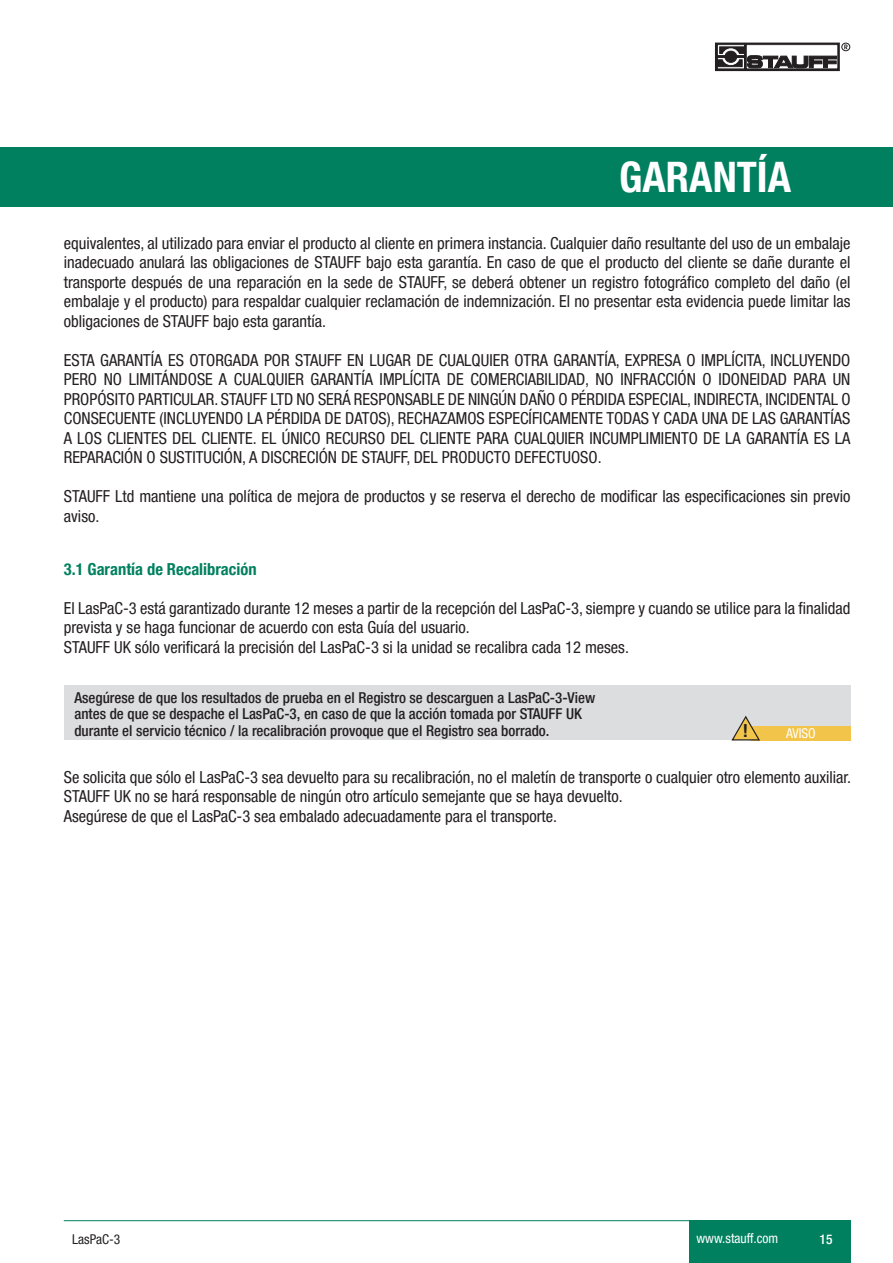
<style>
.page{position:relative;width:893px;height:1263px;background:#fff}
.page>*{position:absolute;margin:0;border:0;box-sizing:border-box;transform-origin:0 0}
.t1{font:700 condensed 42px "Helvetica Neue LTW1 G";color:#fff}
.t2{font:700 condensed 18px "Helvetica Neue LTW1 G";color:#231f20}
.t3{font:condensed 16.5px/19.5px "Helvetica Neue LTW1 G";color:#231f20}
.t4{font:700 condensed 16.5px "Helvetica Neue LTW1 G";color:#00805f}
.t5{font:500 condensed 15px/16.5px "Helvetica Neue LTW1 G";color:#231f20}
.t6{font:condensed 13.5px "Helvetica Neue LTW1 G";color:#fff}
.t7{font:condensed 13.5px "Helvetica Neue LTW1 G";color:#231f20}
.t8{font:500 condensed 13.5px "Helvetica Neue LTW1 G";color:#fff}
</style>
<div class="page">
<div style="left:689px;top:1220px;width:161px;height:43px;background:#00805f"></div>
<hr style="left:64px;top:1220px;width:786px;height:1px;background:#00805f">
<div style="left:715px;top:43px;width:124px;height:28px;border:1px solid #231f20"></div>
<svg style="left:719px;top:47px;width:23px;height:13px"></svg>
<div style="left:717px;top:45px;width:27px;height:24px;border:1px solid #231f20"></div>
<div style="left:841px;top:43px;width:9px;height:8px;border:1px solid #231f20;border-radius:50%"></div>
<svg style="left:844px;top:45px;width:4px;height:4px"></svg>
<svg style="left:720px;top:47px;width:25px;height:6px"></svg>
<svg style="left:717px;top:60px;width:25px;height:7px"></svg>
<svg style="left:723px;top:49px;width:16px;height:16px"></svg>
<div style="left:723px;top:49px;width:16px;height:16px;border:1px solid #fff;border-radius:50%"></div>
<div style="left:725px;top:51px;width:12px;height:11px;background:#231f20;border-radius:50%"></div>
<div style="left:725px;top:51px;width:12px;height:11px;border:1px solid #231f20;border-radius:50%"></div>
<hr style="left:717px;top:56px;width:29px;height:2px;background:#231f20">
<svg style="left:747px;top:55px;width:90px;height:13px"></svg>
<div style="left:0;top:147px;width:893px;height:59px;background:#00805f"></div>
<div style="left:64px;top:685px;width:786px;height:54px;background:#dcdddf"></div>
<div style="left:751px;top:726px;width:99px;height:14px;background:#f2c44a"></div>
<svg style="left:730px;top:715px;width:31px;height:26px"></svg>
<h1 class="t1" style="left:619px;top:152px;width:173px">GARANTÍA</h1>
<p class="t3" style="left:64px;top:233px;width:788px;text-align:justify">equivalentes, al utilizado para enviar el producto al cliente en primera instancia. Cualquier daño resultante del uso de un embalaje inadecuado anulará las obligaciones de STAUFF bajo esta garantía. En caso de que el producto del cliente se dañe durante el transporte después de una reparación en la sede de STAUFF, se deberá obtener un registro fotográfico completo del daño (el embalaje y el producto) para respaldar cualquier reclamación de indemnización. El no presentar esta evidencia puede limitar las obligaciones de STAUFF bajo esta garantía.</p>
<p class="t3" style="left:64px;top:350px;width:788px;text-align:justify">ESTA GARANTÍA ES OTORGADA POR STAUFF EN LUGAR DE CUALQUIER OTRA GARANTÍA, EXPRESA O IMPLÍCITA, INCLUYENDO PERO NO LIMITÁNDOSE A CUALQUIER GARANTÍA IMPLÍCITA DE COMERCIABILIDAD, NO INFRACCIÓN O IDONEIDAD PARA UN PROPÓSITO PARTICULAR. STAUFF LTD NO SERÁ RESPONSABLE DE NINGÚN DAÑO O PÉRDIDA ESPECIAL, INDIRECTA, INCIDENTAL O CONSECUENTE (INCLUYENDO LA PÉRDIDA DE DATOS), RECHAZAMOS ESPECÍFICAMENTE TODAS Y CADA UNA DE LAS GARANTÍAS A LOS CLIENTES DEL CLIENTE. EL ÚNICO RECURSO DEL CLIENTE PARA CUALQUIER INCUMPLIMIENTO DE LA GARANTÍA ES LA REPARACIÓN O SUSTITUCIÓN, A DISCRECIÓN DE STAUFF, DEL PRODUCTO DEFECTUOSO.</p>
<p class="t3" style="left:64px;top:487px;width:788px">STAUFF Ltd mantiene una política de mejora de productos y se reserva el derecho de modificar las especificaciones sin previo aviso.</p>
<p class="t4" style="left:64px;top:559px;width:194px">3.1 Garantía de Recalibración</p>
<p class="t3" style="left:64px;top:598px;width:788px">El LasPaC-3 está garantizado durante 12 meses a partir de la recepción del LasPaC-3, siempre y cuando se utilice para la finalidad prevista y se haga funcionar de acuerdo con esta Guía del usuario.<br>STAUFF UK sólo verificará la precisión del LasPaC-3 si la unidad se recalibra cada 12 meses.</p>
<p class="t5" style="left:74px;top:689px;width:522px">Asegúrese de que los resultados de prueba en el Registro se descarguen a LasPaC-3-View antes de que se despache el LasPaC-3, en caso de que la acción tomada por STAUFF UK durante el servicio técnico / la recalibración provoque que el Registro sea borrado.</p>
<p class="t2" style="left:743px;top:719px;width:7px">!</p>
<p class="t6" style="left:786px;top:725px;width:31px">AVISO</p>
<p class="t3" style="left:64px;top:767px;width:789px">Se solicita que sólo el LasPaC-3 sea devuelto para su recalibración, no el maletín de transporte o cualquier otro elemento auxiliar.<br>STAUFF UK no se hará responsable de ningún otro artículo semejante que se haya devuelto.<br>Asegúrese de que el LasPaC-3 sea embalado adecuadamente para el transporte.</p>
<p class="t7" style="left:72px;top:1231px;width:49px">LasPaC-3</p>
<p class="t6" style="left:696px;top:1230px;width:83px">www.stauff.com</p>
<p class="t8" style="left:820px;top:1231px;width:14px">15</p>
</div>
